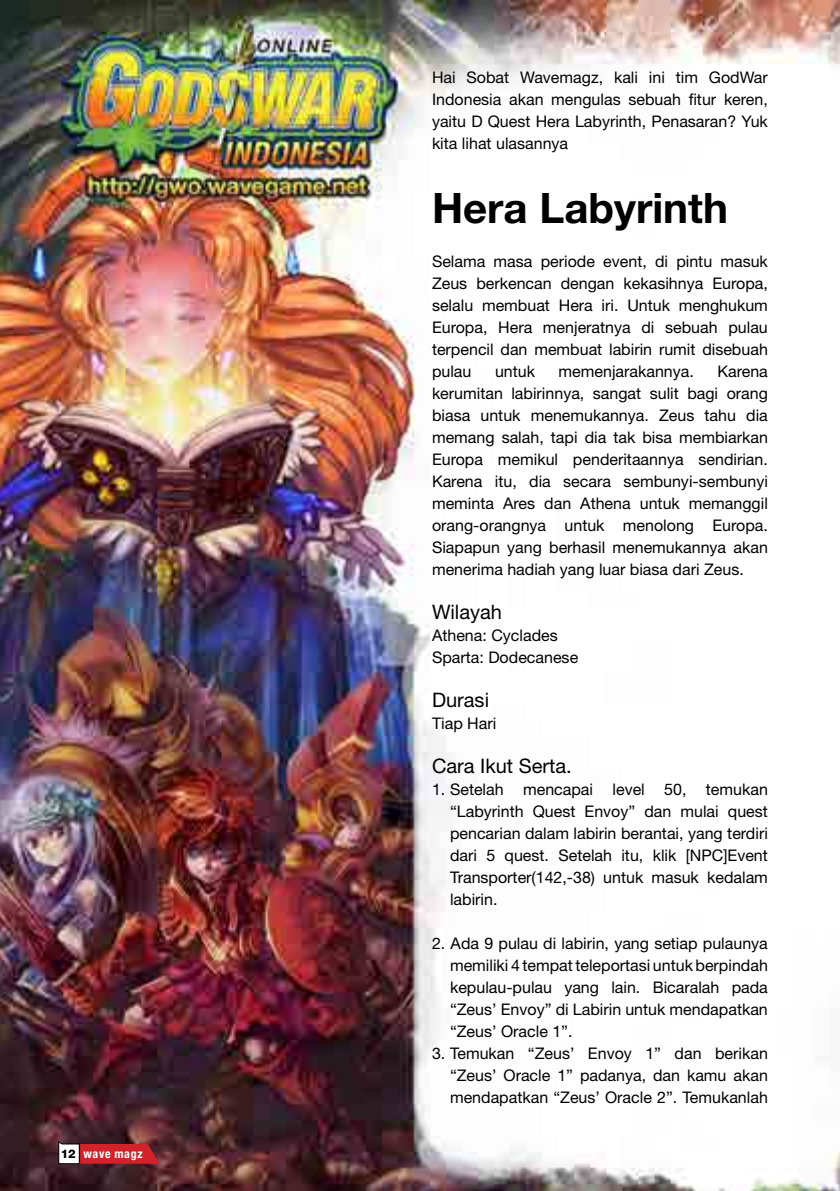
<style>
.page{position:relative;width:840px;height:1191px;background:#fff}
.page>*{position:absolute;margin:0;border:0;box-sizing:border-box;transform-origin:0 0}
.t1{font:700 42px "Helvetica Neue LT Std";color:#000}
.t2{font:20px "Helvetica Neue LT Std";color:#000}
.t3{font:16px/22px "Helvetica Neue LT Std";color:#000;text-align:justify}
.t4{font:700 condensed 12px "Helvetica Neue LT Std";letter-spacing:.055em;color:#fff}
.s1{font-weight:800;font-stretch:normal;color:#000}
</style>
<div class="page">
<img style="left:0;top:0;width:839px;height:1191px">
<svg style="left:58px;top:1141px;width:102px;height:23px;background:#b7444a"></svg>
<p class="t4" style="left:61px;top:1146px;width:83px"><span class="s1">12</span> wave magz</p>
<p class="t3" style="left:432px;top:67px;width:337px">Hai Sobat Wavemagz, kali ini tim GodWar Indonesia akan mengulas sebuah fitur keren, yaitu D Quest Hera Labyrinth, Penasaran? Yuk kita lihat ulasannya</p>
<h1 class="t1" style="left:432px;top:182px;width:297px">Hera Labyrinth</h1>
<p class="t3" style="left:432px;top:250px;width:337px">Selama masa periode event, di pintu masuk Zeus berkencan dengan kekasihnya Europa, selalu membuat Hera iri. Untuk menghukum Europa, Hera menjeratnya di sebuah pulau terpencil dan membuat labirin rumit disebuah pulau</p>
<p class="t3" style="left:432px;top:360px;width:337px;text-indent:285px">Karena kerumitan labirinnya, sangat sulit bagi orang biasa untuk menemukannya. Zeus tahu dia memang salah, tapi dia tak bisa membiarkan Europa memikul penderitaannya sendirian.<br>Karena itu, dia secara sembunyi-sembunyi meminta Ares dan Athena untuk memanggil orang-orangnya untuk menolong Europa.<br>Siapapun yang berhasil menemukannya akan menerima hadiah yang luar biasa dari Zeus.</p>
<p class="t2" style="left:432px;top:600px;width:71px">Wilayah</p>
<p class="t3" style="left:432px;top:624px;width:148px">Athena: Cyclades<br>Sparta: Dodecanese</p>
<p class="t2" style="left:432px;top:688px;width:59px">Durasi</p>
<p class="t3" style="left:432px;top:712px;width:66px">Tiap Hari</p>
<p class="t2" style="left:432px;top:754px;width:141px">Cara Ikut Serta.</p>
<p class="t3" style="left:450px;top:778px;width:319px;text-indent:-18px">1. Setelah mencapai level 50, temukan “Labyrinth Quest Envoy” dan mulai quest pencarian dalam labirin berantai, yang terdiri dari 5 quest. Setelah itu, klik [NPC]Event Transporter(142,-38) untuk masuk kedalam labirin.</p>
<p class="t3" style="left:450px;top:932px;width:319px;text-indent:-18px">2. Ada 9 pulau di labirin, yang setiap pulaunya memiliki 4 tempat teleportasi untuk berpindah kepulau-pulau yang lain. Bicaralah pada “Zeus’ Envoy” di Labirin untuk mendapatkan “Zeus’ Oracle 1”.</p>
<p class="t3" style="left:450px;top:1042px;width:319px;text-indent:-18px">3. Temukan “Zeus’ Envoy 1” dan berikan “Zeus’ Oracle 1” padanya, dan kamu akan mendapatkan “Zeus’ Oracle 2”. Temukanlah</p>
<p class="t3" style="left:494px;top:360px;width:42px">untuk</p>
<p class="t3" style="left:558px;top:360px;width:137px">memenjarakannya.</p>
</div>
